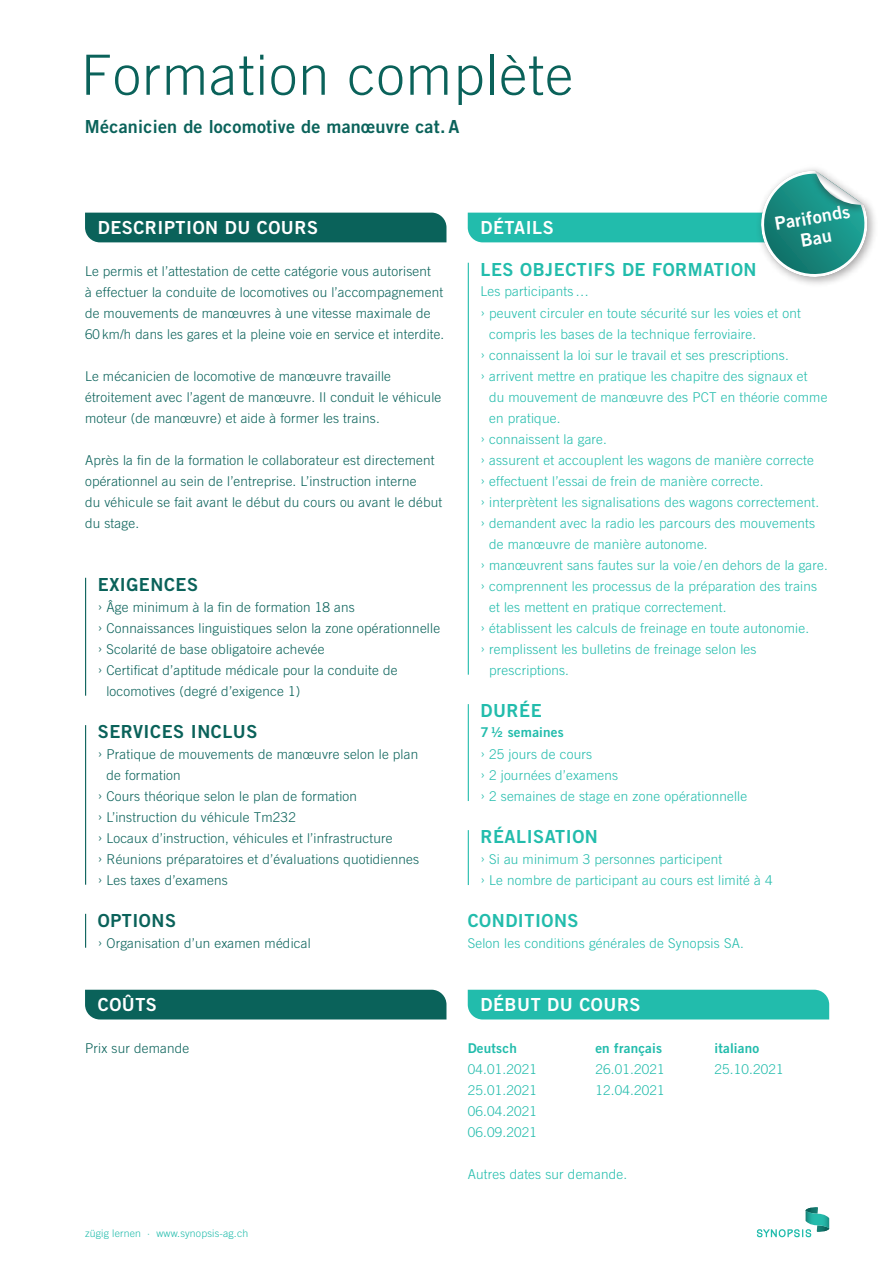
<style>
.page{position:relative;width:893px;height:1263px;background:#fff}
.page>*{position:absolute;margin:0;border:0;box-sizing:border-box;transform-origin:0 0}
.t1{font:300 55.5px "Trade Gothic LT";letter-spacing:.025em;color:#0a625a}
.t2{font:18px "Trade Gothic LT Bold Two";letter-spacing:.015em;color:#0a625a}
.t3{font:18px/21px "Trade Gothic LT Bold Two";letter-spacing:.03em;color:#fff;text-align:center}
.t4{font:18px "Trade Gothic LT Bold Two";letter-spacing:.03em;color:#22bcac}
.t5{font:300 13.5px/21px "Trade Gothic LT";letter-spacing:.015em;color:#22bcac}
.t6{font:300 13.5px/21px "Trade Gothic LT";letter-spacing:.015em;color:#0a625a}
.t7{font:13.5px "Trade Gothic LT Bold Two";letter-spacing:.015em;color:#22bcac}
.t8{font:300 10.5px "Trade Gothic LT";letter-spacing:.015em;color:#22bcac}
</style>
<div class="page">
<svg style="left:757px;top:1207px;width:72px;height:30px"></svg>
<div style="left:85px;top:213px;width:361px;height:29px;background:#0a625a"></div>
<div style="left:85px;top:990px;width:361px;height:29px;background:#0a625a"></div>
<div style="left:468px;top:990px;width:361px;height:29px;background:#22bcac"></div>
<hr style="left:85px;top:578px;width:1px;height:118px;background:#0a625a">
<hr style="left:85px;top:725px;width:1px;height:160px;background:#0a625a">
<hr style="left:468px;top:704px;width:1px;height:97px;background:#22bcac">
<hr style="left:468px;top:830px;width:1px;height:55px;background:#22bcac">
<hr style="left:85px;top:914px;width:1px;height:34px;background:#0a625a">
<hr style="left:468px;top:263px;width:1px;height:412px;background:#22bcac">
<div style="left:755px;top:164px;width:123px;height:124px;background:#231f20;opacity:.4"></div>
<div style="left:808px;top:171px;width:64px;height:44px;background:#231f20;opacity:.5"></div>
<svg style="left:468px;top:171px;width:402px;height:109px"></svg>
<h1 class="t1" style="left:81px;top:42px;width:494px">Formation complète</h1>
<h2 class="t2" style="left:85px;top:115px;width:376px">Mécanicien de locomotive de manœuvre cat. A</h2>
<h2 class="t3" style="left:98px;top:216px;width:222px">DESCRIPTION DU COURS</h2>
<p class="t6" style="left:85px;top:260px;width:361px">Le permis et l’attestation de cette catégorie vous autorisent<br>à effectuer la conduite de locomotives ou l’accompagnement de mouvements de manœuvres à une vitesse maximale de 60 km/h dans les gares et la pleine voie en service et interdite.</p>
<p class="t6" style="left:85px;top:365px;width:358px">Le mécanicien de locomotive de manœuvre travaille étroitement avec l’agent de manœuvre. Il conduit le véhicule moteur (de manœuvre) et aide à former les trains.</p>
<p class="t6" style="left:85px;top:449px;width:359px">Après la fin de la formation le collaborateur est directement opérationnel au sein de l’entreprise. L’instruction interne<br>du véhicule se fait avant le début du cours ou avant le début du stage.</p>
<h2 class="t2" style="left:98px;top:573px;width:102px">EXIGENCES</h2>
<p class="t6" style="left:98px;top:596px;width:259px">› Âge minimum à la fin de formation 18 ans</p>
<p class="t6" style="left:98px;top:617px;width:344px">› Connaissances linguistiques selon la zone opérationnelle</p>
<p class="t6" style="left:98px;top:638px;width:228px">› Scolarité de base obligatoire achevée</p>
<p class="t6" style="left:98px;top:659px;width:301px">› Certificat d’aptitude médicale pour la conduite de</p>
<p class="t6" style="left:106px;top:680px;width:195px">locomotives (degré d’exigence 1)</p>
<h2 class="t2" style="left:98px;top:720px;width:161px">SERVICES INCLUS</h2>
<p class="t6" style="left:98px;top:743px;width:322px">› Pratique de mouvements de manœuvre selon le plan</p>
<p class="t6" style="left:106px;top:764px;width:76px">de formation</p>
<p class="t6" style="left:98px;top:785px;width:261px">› Cours théorique selon le plan de formation</p>
<p class="t6" style="left:98px;top:806px;width:200px">› L’instruction du véhicule Tm232</p>
<p class="t6" style="left:98px;top:827px;width:296px">› Locaux d’instruction, véhicules et l’infrastructure</p>
<p class="t6" style="left:98px;top:848px;width:323px">› Réunions préparatoires et d’évaluations quotidiennes</p>
<p class="t6" style="left:98px;top:869px;width:132px">› Les taxes d’examens</p>
<h2 class="t2" style="left:98px;top:909px;width:80px">OPTIONS</h2>
<p class="t6" style="left:98px;top:932px;width:214px">› Organisation d’un examen médical</p>
<h2 class="t3" style="left:98px;top:993px;width:61px">COÛTS</h2>
<p class="t6" style="left:85px;top:1037px;width:106px">Prix sur demande</p>
<p class="t8" style="left:85px;top:1227px;width:165px">zügig lernen · www.synopsis-ag.ch</p>
<h2 class="t3" style="left:773px;top:213px;width:78px;rotate:-10deg">Parifonds<br>Bau</h2>
<h2 class="t3" style="left:480px;top:216px;width:75px">DÉTAILS</h2>
<h2 class="t4" style="left:480px;top:258px;width:278px">LES OBJECTIFS DE FORMATION</h2>
<p class="t5" style="left:480px;top:280px;width:110px">Les participants…</p>
<p class="t5" style="left:480px;top:302px;width:322px">› peuvent circuler en toute sécurité sur les voies et ont</p>
<p class="t5" style="left:489px;top:323px;width:269px">compris les bases de la technique ferroviaire.</p>
<p class="t5" style="left:480px;top:344px;width:310px">› connaissent la loi sur le travail et ses prescriptions.</p>
<p class="t5" style="left:480px;top:365px;width:329px">› arrivent mettre en pratique les chapitre des signaux et</p>
<p class="t5" style="left:489px;top:386px;width:340px">du mouvement de manœuvre des PCT en théorie comme</p>
<p class="t5" style="left:489px;top:407px;width:73px">en pratique.</p>
<p class="t5" style="left:480px;top:428px;width:128px">› connaissent la gare.</p>
<p class="t5" style="left:480px;top:449px;width:335px">› assurent et accouplent les wagons de manière correcte</p>
<p class="t5" style="left:480px;top:470px;width:284px">› effectuent l’essai de frein de manière correcte.</p>
<p class="t5" style="left:480px;top:491px;width:340px">› interprètent les signalisations des wagons correctement.</p>
<p class="t5" style="left:480px;top:512px;width:336px">› demandent avec la radio les parcours des mouvements</p>
<p class="t5" style="left:489px;top:533px;width:220px">de manœuvre de manière autonome.</p>
<p class="t5" style="left:480px;top:554px;width:349px">› manœuvrent sans fautes sur la voie / en dehors de la gare.</p>
<p class="t5" style="left:480px;top:575px;width:338px">› comprennent les processus de la préparation des trains</p>
<p class="t5" style="left:489px;top:596px;width:239px">et les mettent en pratique correctement.</p>
<p class="t5" style="left:480px;top:617px;width:330px">› établissent les calculs de freinage en toute autonomie.</p>
<p class="t5" style="left:480px;top:638px;width:277px">› remplissent les bulletins de freinage selon les</p>
<p class="t5" style="left:489px;top:659px;width:81px">prescriptions.</p>
<h2 class="t4" style="left:480px;top:699px;width:63px">DURÉE</h2>
<p class="t7" style="left:480px;top:723px;width:85px">7 ½ semaines</p>
<p class="t5" style="left:480px;top:743px;width:268px">› 25 jours de cours<br>› 2 journées d’examens<br>› 2 semaines de stage en zone opérationnelle</p>
<h2 class="t4" style="left:480px;top:825px;width:119px">RÉALISATION</h2>
<p class="t5" style="left:480px;top:848px;width:293px">› Si au minimum 3 personnes participent<br>› Le nombre de participant au cours est limité à 4</p>
<h2 class="t4" style="left:468px;top:909px;width:112px">CONDITIONS</h2>
<p class="t5" style="left:468px;top:932px;width:278px">Selon les conditions générales de Synopsis SA.</p>
<h2 class="t3" style="left:480px;top:993px;width:162px">DÉBUT DU COURS</h2>
<p class="t7" style="left:468px;top:1039px;width:51px">Deutsch</p>
<p class="t7" style="left:595px;top:1039px;width:68px">en français</p>
<p class="t7" style="left:714px;top:1039px;width:46px">italiano</p>
<p class="t5" style="left:468px;top:1058px;width:71px">04.01.2021</p>
<p class="t5" style="left:595px;top:1058px;width:71px">26.01.2021</p>
<p class="t5" style="left:714px;top:1058px;width:71px">25.10.2021</p>
<p class="t5" style="left:468px;top:1079px;width:71px">25.01.2021</p>
<p class="t5" style="left:595px;top:1079px;width:71px">12.04.2021</p>
<p class="t5" style="left:468px;top:1100px;width:71px">06.04.2021<br>06.09.2021</p>
<p class="t5" style="left:468px;top:1163px;width:161px">Autres dates sur demande.</p>
</div>
